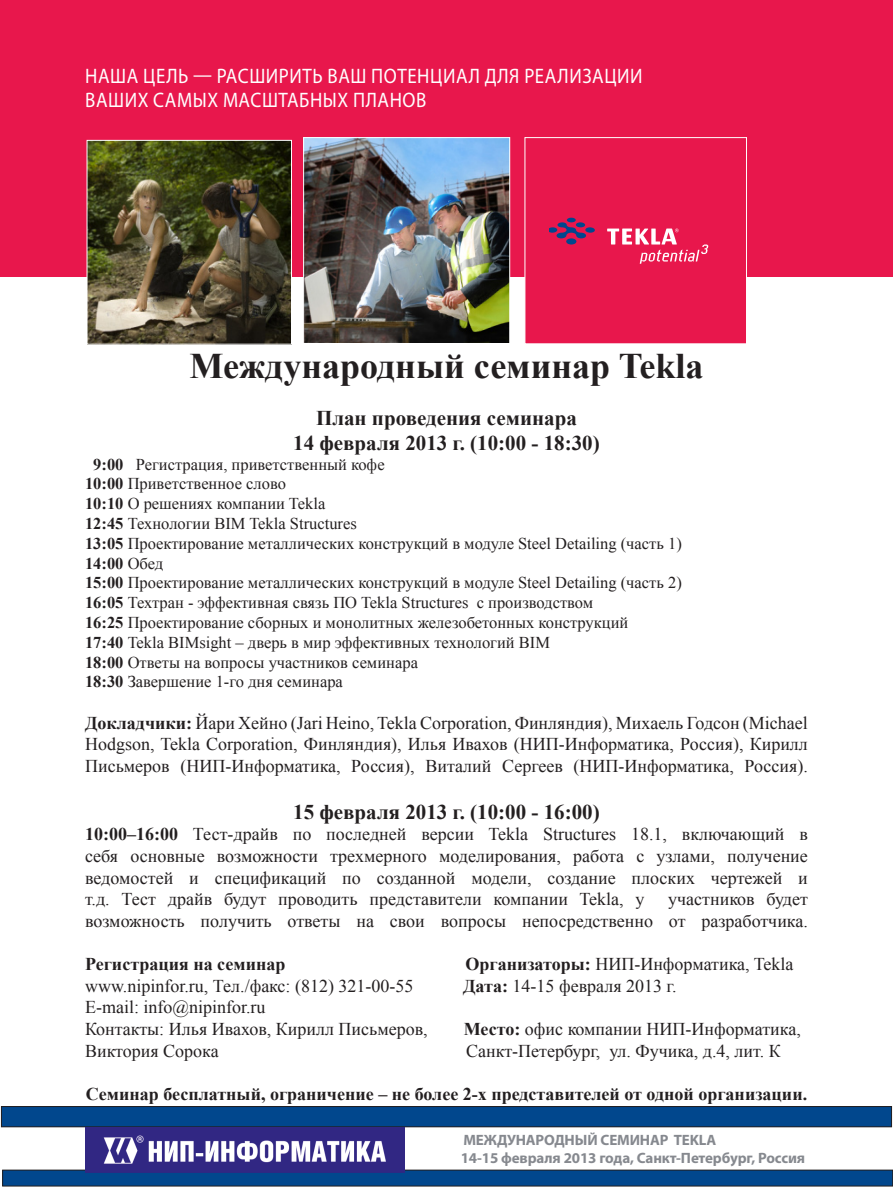
<style>
.page{position:relative;width:893px;height:1191px;background:#fff}
.page>*{position:absolute;margin:0;border:0;box-sizing:border-box;transform-origin:0 0}
.t1{font:700 36px "Times New Roman";color:#231f20}
.t2{font:700 21px "Times New Roman";color:#231f20}
.Gray_subheading_2_li{font:21px/24px "Myriad Pro";letter-spacing:.03em;color:#fff;scale:.9 1}
.t3{font:18px/21.6px "Times New Roman";color:#231f20;text-align:justify}
.t4{font:700 18px "Times New Roman";color:#231f20}
.t5{font:16.5px "Times New Roman";color:#231f20}
.t6{font:700 16.5px "Times New Roman";color:#231f20}
.t7{font:700 15px "Myriad Pro";letter-spacing:-.01em;color:#86898f}
.s1{font-weight:700}
.s2{font-weight:400}
</style>
<div class="page">
<div style="left:0;top:0;width:893px;height:276px;background:#e8174c"></div>
<img style="left:305px;top:139px;width:203px;height:204px">
<div style="left:303px;top:137px;width:207px;height:208px;border:1px solid #fff"></div>
<img style="left:89px;top:142px;width:201px;height:200px">
<div style="left:87px;top:140px;width:205px;height:204px;border:1px solid #fff"></div>
<div style="left:525px;top:137px;width:222px;height:207px;background:#e8174c;border:1px solid #fff"></div>
<svg style="left:549px;top:218px;width:46px;height:26px"></svg>
<svg style="left:607px;top:228px;width:101px;height:36px"></svg>
<div style="left:1px;top:1106px;width:890px;height:20px;background:#01478d"></div>
<div style="left:1px;top:1106px;width:891px;height:21px;border:1px solid #231f20"></div>
<div style="left:3px;top:1170px;width:890px;height:16px;background:#01478d"></div>
<div style="left:2px;top:1169px;width:891px;height:17px;border:1px solid #231f20"></div>
<img style="left:85px;top:1127px;width:319px;height:45px">
<p class="Gray_subheading_2_li" style="left:85px;top:63px;width:621px">НАША ЦЕЛЬ — РАСШИРИТЬ ВАШ ПОТЕНЦИАЛ ДЛЯ РЕАЛИЗАЦИИ<br>ВАШИХ САМЫХ МАСШТАБНЫХ ПЛАНОВ</p>
<p class="t1" style="left:190px;top:341px;width:515px">Международный семинар Tekla</p>
<p class="t2" style="left:316px;top:403px;width:262px">План проведения семинара</p>
<p class="t2" style="left:293px;top:428px;width:308px">14 февраля 2013 г. (10:00 - 18:30)</p>
<p class="t5" style="left:93px;top:453px;width:293px"><span class="s1">9:00</span> Регистрация, приветственный кофе</p>
<p class="t5" style="left:85px;top:473px;width:202px"><span class="s1">10:00</span> Приветственное слово</p>
<p class="t5" style="left:85px;top:492px;width:242px"><span class="s1">10:10</span> О решениях компании Tekla</p>
<p class="t5" style="left:85px;top:512px;width:273px"><span class="s1">12:45</span> Технологии BIM Tekla Structures</p>
<p class="t5" style="left:85px;top:532px;width:598px"><span class="s1">13:05</span> Проектирование металлических конструкций в модуле Steel Detailing (часть 1)</p>
<p class="t6" style="left:85px;top:551px;width:80px">14:00 <span class="s2">Обед</span></p>
<p class="t5" style="left:85px;top:572px;width:598px"><span class="s1">15:00</span> Проектирование металлических конструкций в модуле Steel Detailing (часть 2)</p>
<p class="t5" style="left:85px;top:591px;width:510px"><span class="s1">16:05</span> Техтран - эффективная связь ПО Tekla Structures с производством</p>
<p class="t5" style="left:85px;top:611px;width:545px"><span class="s1">16:25</span> Проектирование сборных и монолитных железобетонных конструкций</p>
<p class="t5" style="left:85px;top:631px;width:466px"><span class="s1">17:40</span> Tekla BIMsight – дверь в мир эффективных технологий BIM</p>
<p class="t5" style="left:85px;top:651px;width:334px"><span class="s1">18:00</span> Ответы на вопросы участников семинара</p>
<p class="t5" style="left:85px;top:671px;width:259px"><span class="s1">18:30</span> Завершение 1-го дня семинара</p>
<p class="t3" style="left:85px;top:711px;width:724px"><span class="s1">Докладчики:</span> Йари Хейно (Jari Heino, Tekla Corporation, Финляндия), Михаель Годсон (Michael Hodgson, Tekla Corporation, Финляндия), Илья Ивахов (НИП-Информатика, Россия), Кирилл Письмеров (НИП-Информатика, Россия), Виталий Сергеев (НИП-Информатика, Россия).</p>
<p class="t2" style="left:293px;top:797px;width:308px">15 февраля 2013 г. (10:00 - 16:00)</p>
<p class="t3" style="left:85px;top:823px;width:724px"><span class="s1">10:00–16:00</span> Тест-драйв по последней версии Tekla Structures 18.1, включающий в себя основные возможности трехмерного моделирования, работа с узлами, получение ведомостей и спецификаций по созданной модели, создание плоских чертежей и т.д. Тест драйв будут проводить представители компании Tekla, у</p>
<p class="t3" style="left:85px;top:888px;width:724px;text-align:right">участников будет<br>возможность получить ответы на свои вопросы непосредственно от разработчика.</p>
<p class="t4" style="left:85px;top:951px;width:202px">Регистрация на семинар</p>
<p class="t3" style="left:465px;top:953px;width:330px"><span class="s1">Организаторы:</span> НИП-Информатика, Tekla</p>
<p class="t3" style="left:85px;top:974px;width:330px">www.nipinfor.ru, Тел./факс: (812) 321-00-55</p>
<p class="t3" style="left:463px;top:974px;width:215px"><span class="s1">Дата:</span> 14-15 февраля 2013 г.</p>
<p class="t3" style="left:85px;top:996px;width:182px">E-mail: info@nipinfor.ru</p>
<p class="t3" style="left:85px;top:1017px;width:344px">Контакты: Илья Ивахов, Кирилл Письмеров,</p>
<p class="t3" style="left:464px;top:1017px;width:339px"><span class="s1">Место:</span> офис компании НИП-Информатика,</p>
<p class="t3" style="left:85px;top:1039px;width:135px">Виктория Сорока</p>
<p class="t3" style="left:466px;top:1039px;width:316px">Санкт-Петербург, ул. Фучика, д.4, лит. К</p>
<p class="t4" style="left:86px;top:1081px;width:723px">Семинар бесплатный, ограничение – не более 2-х представителей от одной организации.</p>
<p class="t7" style="left:463px;top:1129px;width:254px">МЕЖДУНАРОДНЫЙ СЕМИНАР TEKLA</p>
<p class="t7" style="left:461px;top:1147px;width:346px">14-15 февраля 2013 года, Санкт-Петербург, Россия</p>
</div>
